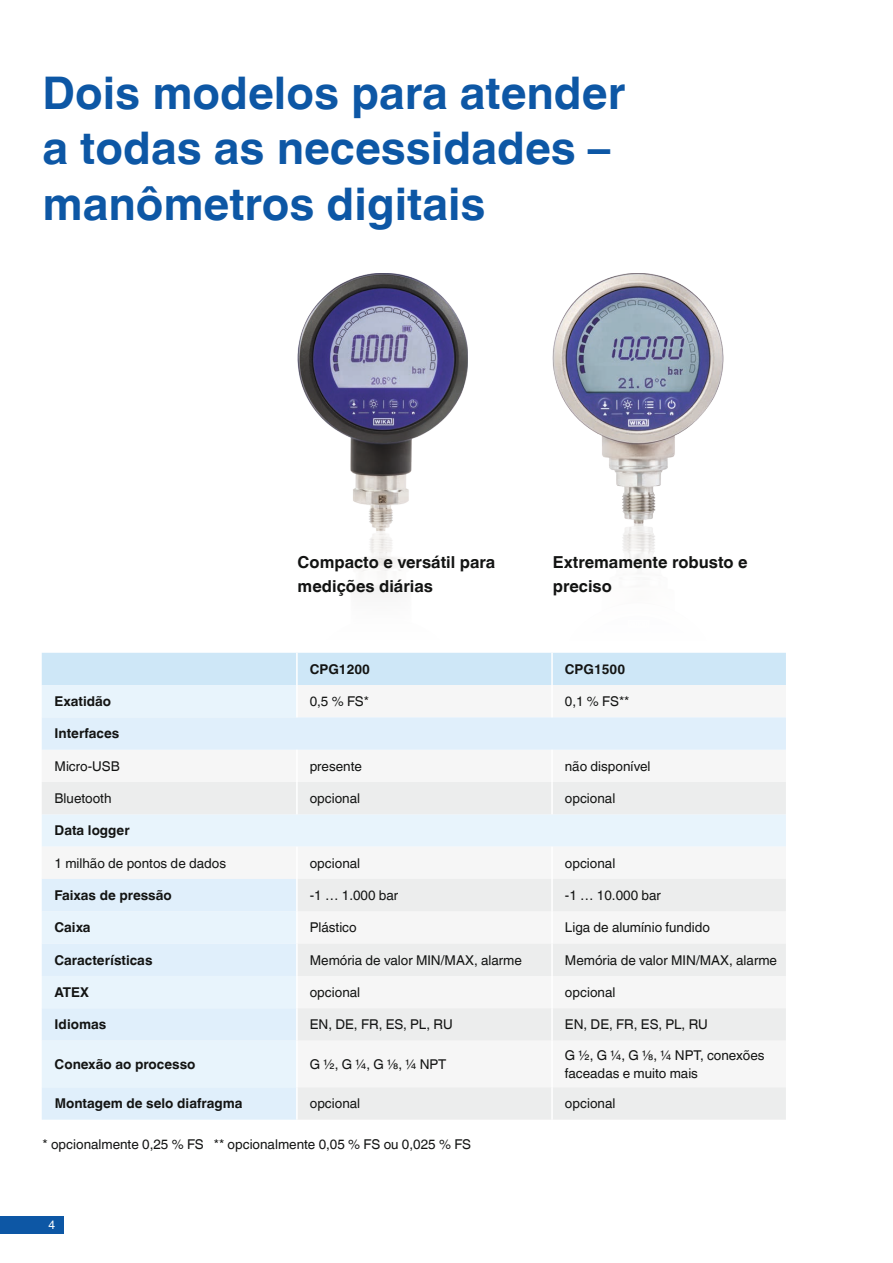
<style>
.page{position:relative;width:893px;height:1263px;background:#fff}
.page>*{position:absolute;margin:0;border:0;box-sizing:border-box;transform-origin:0 0}
.t1{font:700 45px/55.5px "Helvetica World";color:#0d57a5}
.t2{font:700 16.5px/24px "Helvetica World";color:#131413}
.t3{font:13.5px/18px "Helvetica World";color:#131413}
.t4{font:700 13.5px "Helvetica World";color:#131413}
.t5{font:12px "Helvetica World";color:#fff}
</style>
<div class="page">
<img style="left:553px;top:273px;width:170px;height:380px">
<img style="left:298px;top:273px;width:170px;height:380px">
<div style="left:0;top:1216px;width:64px;height:17px;background:#0d57a5"></div>
<div style="left:42px;top:653px;width:744px;height:32px;background:#cee7f7"></div>
<div style="left:42px;top:685px;width:254px;height:32px;background:#e8f4fc"></div>
<div style="left:42px;top:717px;width:744px;height:33px;background:#e0effb"></div>
<svg style="left:42px;top:782px;width:744px;height:338px"></svg>
<hr style="left:551px;top:782px;width:2px;height:32px;background:#fff">
<hr style="left:551px;top:847px;width:2px;height:32px;background:#fff">
<hr style="left:551px;top:879px;width:2px;height:32px;background:#fff">
<hr style="left:551px;top:911px;width:2px;height:33px;background:#fff">
<hr style="left:551px;top:944px;width:2px;height:32px;background:#fff">
<hr style="left:551px;top:976px;width:2px;height:32px;background:#fff">
<hr style="left:551px;top:1008px;width:2px;height:32px;background:#fff">
<hr style="left:551px;top:1040px;width:2px;height:47px;background:#fff">
<hr style="left:296px;top:782px;width:2px;height:32px;background:#fff">
<hr style="left:296px;top:847px;width:2px;height:32px;background:#fff">
<hr style="left:551px;top:653px;width:2px;height:32px;background:#fff">
<hr style="left:551px;top:1087px;width:2px;height:33px;background:#fff">
<hr style="left:296px;top:879px;width:2px;height:32px;background:#fff">
<hr style="left:296px;top:911px;width:2px;height:33px;background:#fff">
<hr style="left:296px;top:944px;width:2px;height:32px;background:#fff">
<hr style="left:296px;top:976px;width:2px;height:32px;background:#fff">
<hr style="left:296px;top:1008px;width:2px;height:32px;background:#fff">
<hr style="left:296px;top:1040px;width:2px;height:47px;background:#fff">
<hr style="left:296px;top:1087px;width:2px;height:33px;background:#fff">
<hr style="left:296px;top:653px;width:2px;height:32px;background:#fff">
<h1 class="t1" style="left:43px;top:66px;width:584px">Dois modelos para atender a todas as necessidades – manômetros digitais</h1>
<p class="t2" style="left:298px;top:550px;width:199px">Compacto e versátil para medições diárias</p>
<p class="t2" style="left:553px;top:550px;width:196px">Extremamente robusto e preciso</p>
<p class="t4" style="left:310px;top:661px;width:62px">CPG1200</p>
<p class="t4" style="left:565px;top:661px;width:62px">CPG1500</p>
<p class="t4" style="left:55px;top:693px;width:58px">Exatidão</p>
<p class="t3" style="left:310px;top:692px;width:61px">0,5 % FS*</p>
<p class="t3" style="left:565px;top:692px;width:66px">0,1 % FS**</p>
<p class="t4" style="left:55px;top:726px;width:66px">Interfaces</p>
<p class="t3" style="left:55px;top:757px;width:67px">Micro-USB</p>
<p class="t3" style="left:310px;top:757px;width:54px">presente</p>
<p class="t3" style="left:565px;top:757px;width:87px">não disponível</p>
<p class="t3" style="left:55px;top:789px;width:58px">Bluetooth</p>
<p class="t3" style="left:310px;top:789px;width:52px">opcional</p>
<p class="t3" style="left:565px;top:789px;width:52px">opcional</p>
<p class="t4" style="left:55px;top:823px;width:77px">Data logger</p>
<p class="t3" style="left:55px;top:854px;width:173px">1 milhão de pontos de dados</p>
<p class="t3" style="left:310px;top:854px;width:52px">opcional</p>
<p class="t3" style="left:565px;top:854px;width:52px">opcional</p>
<p class="t4" style="left:55px;top:887px;width:119px">Faixas de pressão</p>
<p class="t3" style="left:310px;top:886px;width:90px">-1 … 1.000 bar</p>
<p class="t3" style="left:565px;top:886px;width:98px">-1 … 10.000 bar</p>
<p class="t4" style="left:55px;top:920px;width:38px">Caixa</p>
<p class="t3" style="left:310px;top:919px;width:49px">Plástico</p>
<p class="t3" style="left:565px;top:919px;width:147px">Liga de alumínio fundido</p>
<p class="t4" style="left:55px;top:952px;width:99px">Características</p>
<p class="t3" style="left:310px;top:951px;width:214px">Memória de valor MIN/MAX, alarme</p>
<p class="t3" style="left:565px;top:951px;width:214px">Memória de valor MIN/MAX, alarme</p>
<p class="t4" style="left:55px;top:984px;width:36px">ATEX</p>
<p class="t3" style="left:310px;top:983px;width:52px">opcional</p>
<p class="t3" style="left:565px;top:983px;width:52px">opcional</p>
<p class="t4" style="left:55px;top:1017px;width:53px">Idiomas</p>
<p class="t3" style="left:310px;top:1016px;width:144px">EN, DE, FR, ES, PL, RU</p>
<p class="t3" style="left:565px;top:1016px;width:144px">EN, DE, FR, ES, PL, RU</p>
<p class="t4" style="left:55px;top:1056px;width:142px">Conexão ao processo</p>
<p class="t3" style="left:310px;top:1055px;width:138px">G ½, G ¼, G ⅛, ¼ NPT</p>
<p class="t3" style="left:565px;top:1046px;width:201px">G ½, G ¼, G ⅛, ¼ NPT, conexões faceadas e muito mais</p>
<p class="t4" style="left:55px;top:1096px;width:189px">Montagem de selo diafragma</p>
<p class="t3" style="left:310px;top:1095px;width:52px">opcional</p>
<p class="t3" style="left:565px;top:1095px;width:52px">opcional</p>
<p class="t3" style="left:43px;top:1135px;width:430px">* opcionalmente 0,25 % FS ** opcionalmente 0,05 % FS ou 0,025 % FS</p>
<p class="t5" style="left:49px;top:1218px;width:8px">4</p>
</div>
